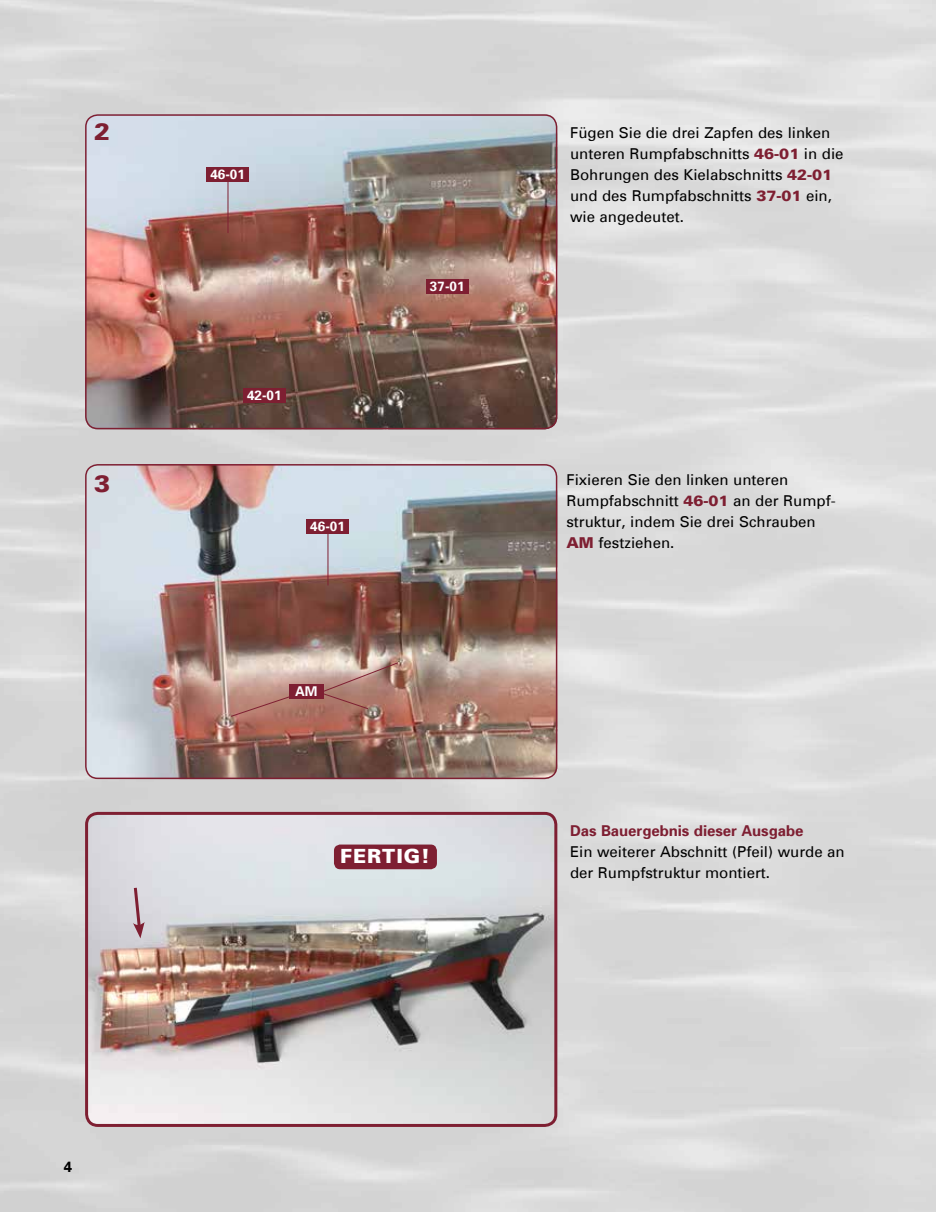
<style>
.page{position:relative;width:936px;height:1212px;background:#fff}
.page>*{position:absolute;margin:0;border:0;box-sizing:border-box;transform-origin:0 0}
.t1{font:900 24px "Univers";color:#7e1f32}
.t2{font:900 19.65px "Univers";letter-spacing:.05em;color:#fff}
.t3{font:15px/21px "Univers";color:#000}
.t4{font:700 15px "Univers";letter-spacing:-.005em;color:#7e1f32}
.t5{font:700 15px "Univers";color:#000}
.t6{font:700 13.5px "Univers";color:#fff}
.s1{font-weight:900;color:#7e1f32}
</style>
<div class="page">
<img style="left:85px;top:114px;width:472px;height:315px">
<div style="left:85px;top:114px;width:472px;height:315px;border:2px solid #7e1f32;border-radius:12px"></div>
<img style="left:85px;top:464px;width:472px;height:315px">
<div style="left:85px;top:464px;width:472px;height:315px;border:2px solid #7e1f32;border-radius:12px"></div>
<img style="left:85px;top:812px;width:472px;height:315px">
<div style="left:85px;top:812px;width:472px;height:315px;border:3px solid #7e1f32;border-radius:11px"></div>
<div style="left:426px;top:279px;width:42px;height:15px;background:#7e1f32"></div>
<div style="left:243px;top:388px;width:42px;height:15px;background:#7e1f32"></div>
<div style="left:334px;top:844px;width:103px;height:25px;background:#7e1f32;border-radius:6px"></div>
<svg style="left:230px;top:693px;width:69px;height:24px;background:#b57d70"></svg>
<svg style="left:132px;top:884px;width:13px;height:54px"></svg>
<hr style="left:227px;top:176px;width:1px;height:57px;background:#7e1f32">
<div style="left:206px;top:167px;width:43px;height:15px;background:#7e1f32"></div>
<hr style="left:327px;top:528px;width:1px;height:57px;background:#7e1f32">
<div style="left:306px;top:519px;width:43px;height:15px;background:#7e1f32"></div>
<svg style="left:313px;top:662px;width:86px;height:48px;background:#b78c81"></svg>
<div style="left:289px;top:684px;width:34px;height:15px;background:#7e1f32"></div>
<h1 class="t1" style="left:94px;top:121px;width:18px">2</h1>
<h1 class="t1" style="left:94px;top:473px;width:18px">3</h1>
<p class="t6" style="left:210px;top:168px;width:36px">46-01</p>
<p class="t6" style="left:247px;top:389px;width:36px">42-01</p>
<p class="t6" style="left:310px;top:520px;width:36px">46-01</p>
<p class="t6" style="left:430px;top:281px;width:36px">37-01</p>
<p class="t6" style="left:295px;top:686px;width:24px">AM</p>
<h2 class="t2" style="left:340px;top:847px;width:91px">FERTIG!</h2>
<p class="t3" style="left:570px;top:123px;width:275px">Fügen Sie die drei Zapfen des linken unteren Rumpfabschnitts <span class="s1">46-01</span> in die<br>Bohrungen des Kielabschnitts <span class="s1">42-01 </span>und des Rumpfabschnitts <span class="s1">37-01</span> ein, wie angedeutet.</p>
<p class="t3" style="left:566px;top:470px;width:271px">Fixieren Sie den linken unteren<br>Rumpfabschnitt <span class="s1">46-01</span> an der Rumpf&shy;struktur, indem Sie drei Schrauben<br><span class="s1">AM</span> festziehen.</p>
<p class="t4" style="left:570px;top:824px;width:235px">Das Bauergebnis dieser Ausgabe</p>
<p class="t3" style="left:570px;top:842px;width:276px">Ein weiterer Abschnitt (Pfeil) wurde an der Rumpfstruktur montiert.</p>
<p class="t5" style="left:64px;top:1160px;width:10px">4</p>
</div>
